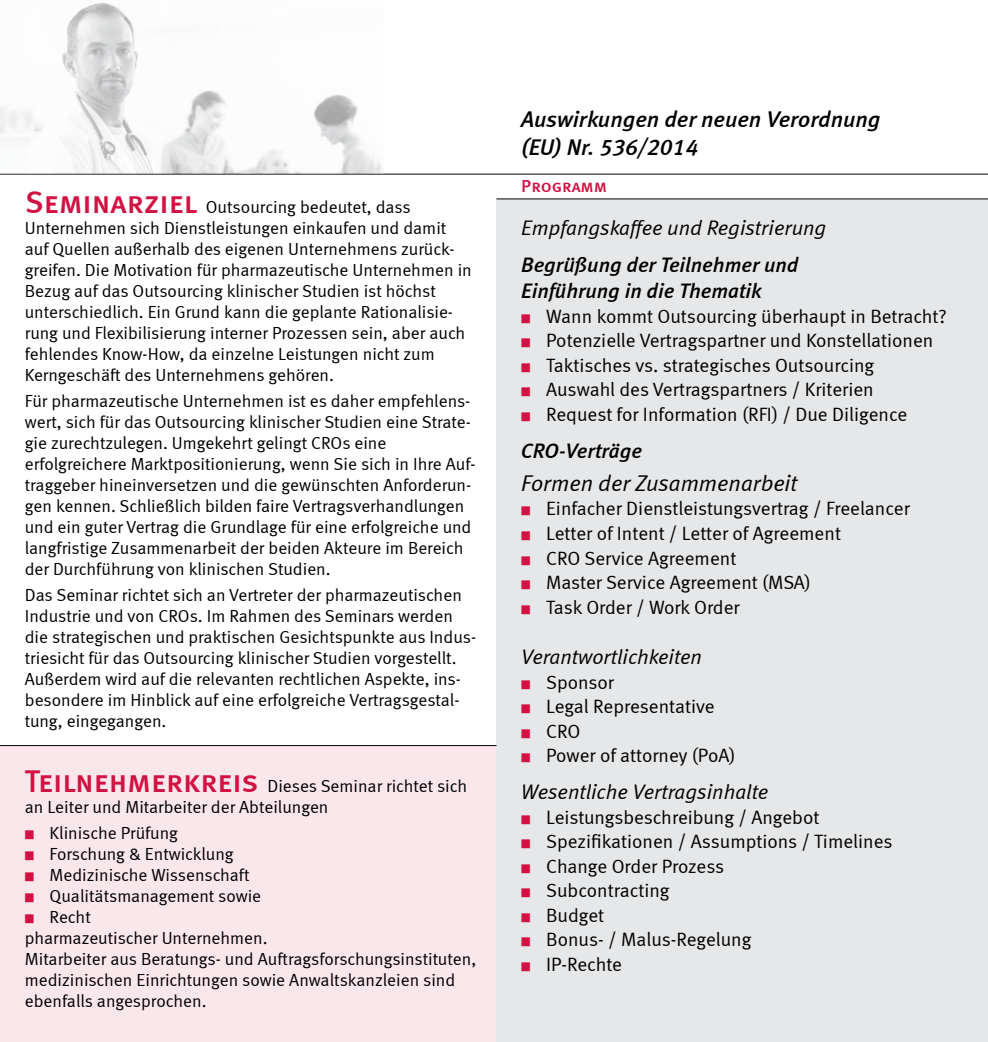
<style>
.page{position:relative;width:988px;height:1042px;background:#fff}
.page>*{position:absolute;margin:0;border:0;box-sizing:border-box;transform-origin:0 0}
.t1{font:italic 22.75px/28px "Meta Medium LF";color:#000}
.t2{font:italic 22.75px "Meta Normal";color:#000}
.t3{font:italic 21px "Meta Normal";color:#000}
.t4{font:italic 21px/26.2px "Meta Medium LF";color:#000}
.t5{font:19.25px "Meta Normal LF";color:#000}
.t6{font:19.25px "Meta Normal";color:#000}
.t7{font:17.5px/21px "Meta Normal LF";color:#000}
.t8{font:17.5px "Meta Normal";color:#000}
.t9{font:17.5px "Meta Medium LF Caps";color:#d11242}
.s1{font-family:"Meta Medium LF Caps";font-size:31.5px;color:#d11242}
.s2{color:#d11242}
</style>
<div class="page">
<div style="left:0;top:745px;width:496px;height:297px;background:#fae7ec"></div>
<div style="left:496px;top:199px;width:491px;height:843px;background:#e6e7e8"></div>
<hr style="left:496px;top:198px;width:491px;height:1px;background:#000">
<hr style="left:0;top:174px;width:987px;height:1px;background:#000">
<img style="left:0;top:3px;width:383px;height:171px">
<hr style="left:0;top:745px;width:496px;height:1px;background:#000">
<p class="t7" style="left:25px;top:197px;width:448px"><span class="s1">Seminarziel</span> Outsourcing bedeutet, dass Unternehmen sich Dienstleistungen einkaufen und damit auf Quellen außerhalb des eigenen Unternehmens zurück&shy;greifen. Die Motivation für pharmazeutische Unternehmen in Bezug auf das Outsourcing klinischer Studien ist höchst unterschiedlich. Ein Grund kann die geplante Rationalisie&shy;rung und Flexibilisierung interner Prozessen sein, aber auch fehlendes Know-How, da einzelne Leistungen nicht zum Kerngeschäft des Unternehmens gehören.</p>
<p class="t7" style="left:25px;top:390px;width:452px">Für pharmazeutische Unternehmen ist es daher empfehlens&shy;wert, sich für das Outsourcing klinischer Studien eine Strate&shy;gie zurechtzulegen. Umgekehrt gelingt CROs eine erfolgreichere Marktpositionierung, wenn Sie sich in Ihre Auf&shy;traggeber hineinversetzen und die gewünschten Anforderun&shy;gen kennen. Schließlich bilden faire Vertragsverhandlungen und ein guter Vertrag die Grundlage für eine erfolgreiche und langfristige Zusammenarbeit der beiden Akteure im Bereich der Durchführung von klinischen Studien.</p>
<p class="t7" style="left:25px;top:584px;width:452px">Das Seminar richtet sich an Vertreter der pharmazeutischen Industrie und von CROs. Im Rahmen des Seminars werden die strategischen und praktischen Gesichtspunkte aus Indus&shy;triesicht für das Outsourcing klinischer Studien vorgestellt.<br>Außerdem wird auf die relevanten rechtlichen Aspekte, ins&shy;besondere im Hinblick auf eine erfolgreiche Vertragsgestal&shy;tung, eingegangen.</p>
<p class="t7" style="left:25px;top:775px;width:444px"><span class="s1">Teilnehmerkreis</span> Dieses Seminar richtet sich an Leiter und Mitarbeiter der Abteilungen</p>
<p class="t8" style="left:25px;top:822px;width:155px"><span class="s2">■</span> Klinische Prüfung</p>
<p class="t7" style="left:25px;top:843px;width:210px"><span class="s2">■</span> Forschung &amp; Entwicklung</p>
<p class="t8" style="left:25px;top:864px;width:226px"><span class="s2">■</span> Medizinische Wissenschaft</p>
<p class="t8" style="left:25px;top:885px;width:238px"><span class="s2">■</span> Qualitätsmanagement sowie</p>
<p class="t7" style="left:25px;top:906px;width:453px"><span class="s2">■</span> Recht<br>pharmazeutischer Unternehmen.<br>Mitarbeiter aus Beratungs- und Auftragsforschungsinstituten, medizinischen Einrichtungen sowie Anwaltskanzleien sind ebenfalls angesprochen.</p>
<h1 class="t1" style="left:521px;top:105px;width:360px">Auswirkungen der neuen Verordnung (EU) Nr. 536/2014</h1>
<p class="t9" style="left:521px;top:176px;width:87px">Programm</p>
<p class="t3" style="left:521px;top:216px;width:306px">Empfangskaffee und Registrierung</p>
<p class="t4" style="left:521px;top:251px;width:278px">Begrüßung der Teilnehmer und<br>Einführung in die Thematik</p>
<p class="t6" style="left:521px;top:305px;width:427px"><span class="s2">■</span> Wann kommt Outsourcing überhaupt in Betracht?</p>
<p class="t5" style="left:521px;top:330px;width:413px"><span class="s2">■</span> Potenzielle Vertragspartner und Konstellationen</p>
<p class="t5" style="left:521px;top:354px;width:354px"><span class="s2">■</span> Taktisches vs. strategisches Outsourcing</p>
<p class="t5" style="left:521px;top:379px;width:354px"><span class="s2">■</span> Auswahl des Vertragspartners / Kriterien</p>
<p class="t5" style="left:521px;top:403px;width:387px"><span class="s2">■</span> Request for Information (RFI) / Due Diligence</p>
<p class="t4" style="left:521px;top:437px;width:122px">CRO-Verträge</p>
<h1 class="t2" style="left:521px;top:470px;width:277px">Formen der Zusammenarbeit</h1>
<p class="t5" style="left:521px;top:498px;width:390px"><span class="s2">■</span> Einfacher Dienstleistungsvertrag / Freelancer</p>
<p class="t5" style="left:521px;top:522px;width:321px"><span class="s2">■</span> Letter of Intent / Letter of Agreement</p>
<p class="t5" style="left:521px;top:547px;width:216px"><span class="s2">■</span> CRO Service Agreement</p>
<p class="t5" style="left:521px;top:571px;width:291px"><span class="s2">■</span> Master Service Agreement (MSA)</p>
<p class="t5" style="left:521px;top:596px;width:220px"><span class="s2">■</span> Task Order / Work Order</p>
<p class="t3" style="left:521px;top:645px;width:182px">Verantwortlichkeiten</p>
<p class="t5" style="left:521px;top:671px;width:94px"><span class="s2">■</span> Sponsor</p>
<p class="t5" style="left:521px;top:695px;width:195px"><span class="s2">■</span> Legal Representative</p>
<p class="t5" style="left:521px;top:720px;width:61px"><span class="s2">■</span> CRO</p>
<p class="t5" style="left:521px;top:744px;width:216px"><span class="s2">■</span> Power of attorney (PoA)</p>
<p class="t3" style="left:521px;top:779px;width:248px">Wesentliche Vertragsinhalte</p>
<p class="t5" style="left:521px;top:806px;width:299px"><span class="s2">■</span> Leistungsbeschreibung / Angebot</p>
<p class="t5" style="left:521px;top:830px;width:373px"><span class="s2">■</span> Spezifikationen / Assumptions / Timelines</p>
<p class="t5" style="left:521px;top:855px;width:204px"><span class="s2">■</span> Change Order Prozess</p>
<p class="t5" style="left:521px;top:879px;width:150px"><span class="s2">■</span> Subcontracting</p>
<p class="t5" style="left:521px;top:904px;width:84px"><span class="s2">■</span> Budget</p>
<p class="t6" style="left:521px;top:928px;width:231px"><span class="s2">■</span> Bonus- / Malus-Regelung</p>
<p class="t6" style="left:521px;top:953px;width:102px"><span class="s2">■</span> IP-Rechte</p>
</div>
